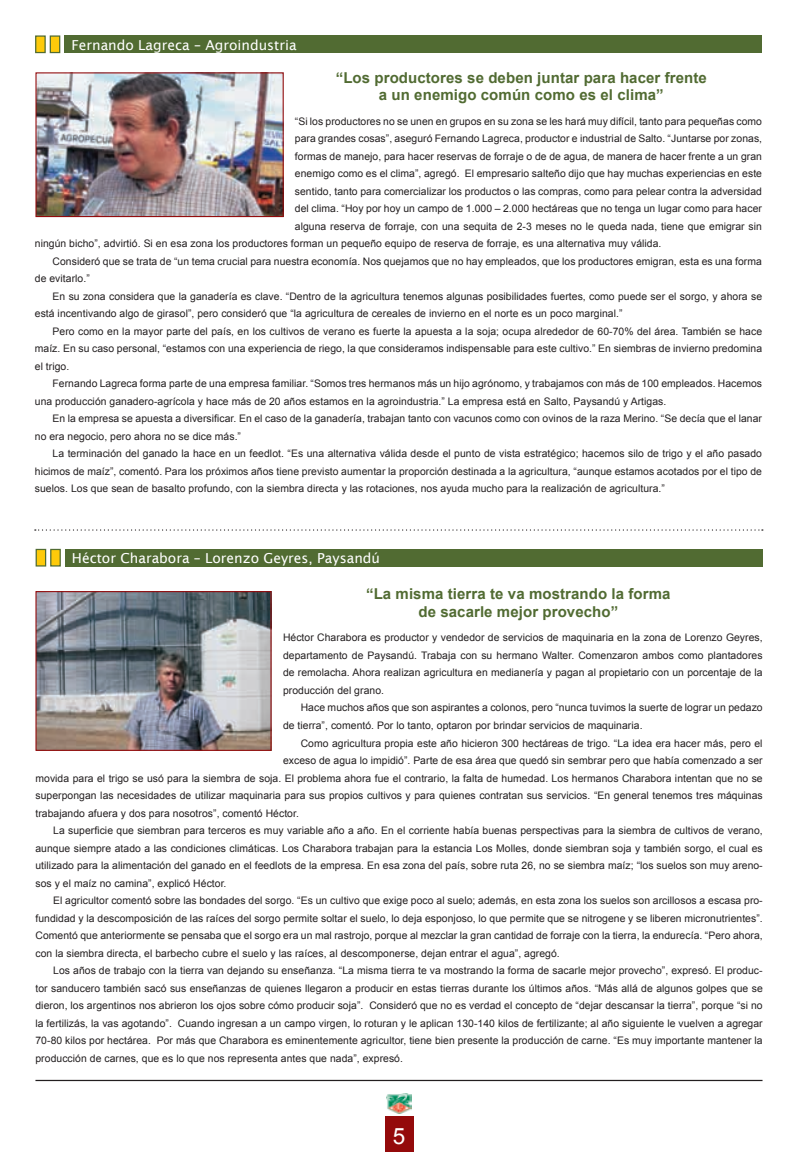
<style>
.page{position:relative;width:798px;height:1152px;background:#fff}
.page>*{position:absolute;margin:0;border:0;box-sizing:border-box;transform-origin:0 0}
.t1{font:22.5px "Arial";color:#fff}
.textosinsangia{font:700 15px/17.5px "Arial";letter-spacing:.005em;color:#516b32;text-align:center}
.COLGADO1{font:13.75px "Lucida Sans";color:#fff}
.texto{font:10.38px/17.5px "Arial";letter-spacing:.005em;color:#231f20;text-align:justify}
</style>
<div class="page">
<div style="left:64px;top:35px;width:697px;height:18px;background:#516b32"></div>
<div style="left:50px;top:35px;width:10px;height:18px;background:#feca0a;border:1px solid #516b32"></div>
<div style="left:35px;top:35px;width:11px;height:18px;background:#feca0a;border:1px solid #516b32"></div>
<img style="left:37px;top:74px;width:244px;height:141px">
<div style="left:35px;top:72px;width:248px;height:145px;border:1px solid #940a0b"></div>
<svg style="left:35px;top:529px;width:727px;height:1px"></svg>
<div style="left:65px;top:549px;width:697px;height:17px;background:#516b32"></div>
<div style="left:50px;top:549px;width:11px;height:17px;background:#feca0a;border:1px solid #516b32"></div>
<div style="left:36px;top:549px;width:10px;height:17px;background:#feca0a;border:1px solid #516b32"></div>
<img style="left:37px;top:593px;width:232px;height:156px">
<div style="left:35px;top:591px;width:236px;height:160px;border:1px solid #940a0b"></div>
<div style="left:384px;top:1120px;width:29px;height:32px;background:#940a0b"></div>
<div style="left:384px;top:1116px;width:29px;height:7px;background:#940a0b"></div>
<img style="left:386px;top:1093px;width:25px;height:20px">
<hr style="left:35px;top:1079px;width:727px;height:2px;background:#231f20">
<p class="COLGADO1" style="left:71px;top:37px;width:226px">Fernando Lagreca – Agroindustria</p>
<p class="textosinsangia" style="left:335px;top:69px;width:372px">“Los productores se deben juntar para hacer frente a un enemigo común como es el clima”</p>
<p class="texto" style="left:295px;top:112px;width:468px">“Si los productores no se unen en grupos en su zona se les hará muy difícil, tanto para pequeñas como</p>
<p class="texto" style="left:295px;top:130px;width:468px">para grandes cosas”, aseguró Fernando Lagreca, productor e industrial de Salto. “Juntarse por zonas,</p>
<p class="texto" style="left:295px;top:147px;width:468px">formas de manejo, para hacer reservas de forraje o de de agua, de manera de hacer frente a un gran</p>
<p class="texto" style="left:295px;top:165px;width:468px">enemigo como es el clima”, agregó. El empresario salteño dijo que hay muchas experiencias en este</p>
<p class="texto" style="left:295px;top:182px;width:468px">sentido, tanto para comercializar los productos o las compras, como para pelear contra la adversidad</p>
<p class="texto" style="left:295px;top:200px;width:468px">del clima. “Hoy por hoy un campo de 1.000 – 2.000 hectáreas que no tenga un lugar como para hacer</p>
<p class="texto" style="left:295px;top:217px;width:468px">alguna reserva de forraje, con una sequita de 2-3 meses no le queda nada, tiene que emigrar sin</p>
<p class="texto" style="left:35px;top:235px;width:628px">ningún bicho”, advirtió. Si en esa zona los productores forman un pequeño equipo de reserva de forraje, es una alternativa muy válida.</p>
<p class="texto" style="left:35px;top:252px;width:728px;text-indent:18px">Consideró que se trata de “un tema crucial para nuestra economía. Nos quejamos que no hay empleados, que los productores emigran, esta es una forma de evitarlo.”</p>
<p class="texto" style="left:35px;top:287px;width:728px;text-indent:18px">En su zona considera que la ganadería es clave. “Dentro de la agricultura tenemos algunas posibilidades fuertes, como puede ser el sorgo, y ahora se está incentivando algo de girasol”, pero consideró que “la agricultura de cereales de invierno en el norte es un poco marginal.”</p>
<p class="texto" style="left:35px;top:322px;width:728px;text-indent:18px">Pero como en la mayor parte del país, en los cultivos de verano es fuerte la apuesta a la soja; ocupa alrededor de 60-70% del área. También se hace maíz. En su caso personal, “estamos con una experiencia de riego, la que consideramos indispensable para este cultivo.” En siembras de invierno predomina el trigo.</p>
<p class="texto" style="left:35px;top:375px;width:728px;text-indent:18px">Fernando Lagreca forma parte de una empresa familiar. “Somos tres hermanos más un hijo agrónomo, y trabajamos con más de 100 empleados. Hacemos una producción ganadero-agrícola y hace más de 20 años estamos en la agroindustria.” La empresa está en Salto, Paysandú y Artigas.</p>
<p class="texto" style="left:35px;top:410px;width:728px;text-indent:18px">En la empresa se apuesta a diversificar. En el caso de la ganadería, trabajan tanto con vacunos como con ovinos de la raza Merino. “Se decía que el lanar no era negocio, pero ahora no se dice más.”</p>
<p class="texto" style="left:35px;top:445px;width:728px;text-indent:18px">La terminación del ganado la hace en un feedlot. “Es una alternativa válida desde el punto de vista estratégico; hacemos silo de trigo y el año pasado hicimos de maíz”, comentó. Para los próximos años tiene previsto aumentar la proporción destinada a la agricultura, “aunque estamos acotados por el tipo de suelos. Los que sean de basalto profundo, con la siembra directa y las rotaciones, nos ayuda mucho para la realización de agricultura.”</p>
<p class="COLGADO1" style="left:72px;top:550px;width:309px">Héctor Charabora – Lorenzo Geyres, Paysandú</p>
<p class="textosinsangia" style="left:366px;top:586px;width:306px">“La misma tierra te va mostrando la forma de sacarle mejor provecho”</p>
<p class="texto" style="left:283px;top:629px;width:481px">Héctor Charabora es productor y vendedor de servicios de maquinaria en la zona de Lorenzo Geyres, departamento de Paysandú. Trabaja con su hermano Walter. Comenzaron ambos como plantadores de remolacha. Ahora realizan agricultura en medianería y pagan al propietario con un porcentaje de la producción del grano.</p>
<p class="texto" style="left:283px;top:699px;width:481px;text-indent:18px">Hace muchos años que son aspirantes a colonos, pero “nunca tuvimos la suerte de lograr un pedazo de tierra”, comentó. Por lo tanto, optaron por brindar servicios de maquinaria.</p>
<p class="texto" style="left:300px;top:734px;width:463px">Como agricultura propia este año hicieron 300 hectáreas de trigo. “La idea era hacer más, pero el</p>
<p class="texto" style="left:283px;top:751px;width:481px">exceso de agua lo impidió”. Parte de esa área que quedó sin sembrar pero que había comenzado a ser</p>
<p class="texto" style="left:35px;top:769px;width:728px">movida para el trigo se usó para la siembra de soja. El problema ahora fue el contrario, la falta de humedad. Los hermanos Charabora intentan que no se</p>
<p class="texto" style="left:35px;top:786px;width:728px">superpongan las necesidades de utilizar maquinaria para sus propios cultivos y para quienes contratan sus servicios. “En general tenemos tres máquinas</p>
<p class="texto" style="left:35px;top:804px;width:265px">trabajando afuera y dos para nosotros”, comentó Héctor.</p>
<p class="texto" style="left:35px;top:821px;width:728px;text-indent:18px">La superficie que siembran para terceros es muy variable año a año. En el corriente había buenas perspectivas para la siembra de cultivos de verano, aunque siempre atado a las condiciones climáticas. Los Charabora trabajan para la estancia Los Molles, donde siembran soja y también sorgo, el cual es utilizado para la alimentación del ganado en el feedlots de la empresa. En esa zona del país, sobre ruta 26, no se siembra maíz; “los suelos son muy areno&shy;sos y el maíz no camina”, explicó Héctor.</p>
<p class="texto" style="left:35px;top:891px;width:728px;text-indent:18px">El agricultor comentó sobre las bondades del sorgo. “Es un cultivo que exige poco al suelo; además, en esta zona los suelos son arcillosos a escasa pro&shy;fundidad y la descomposición de las raíces del sorgo permite soltar el suelo, lo deja esponjoso, lo que permite que se nitrogene y se liberen micronutrientes”.<br>Comentó que anteriormente se pensaba que el sorgo era un mal rastrojo, porque al mezclar la gran cantidad de forraje con la tierra, la endurecía. “Pero ahora, con la siembra directa, el barbecho cubre el suelo y las raíces, al descomponerse, dejan entrar el agua”, agregó.</p>
<p class="texto" style="left:35px;top:961px;width:728px;text-indent:18px">Los años de trabajo con la tierra van dejando su enseñanza. “La misma tierra te va mostrando la forma de sacarle mejor provecho”, expresó. El produc&shy;tor sanducero también sacó sus enseñanzas de quienes llegaron a producir en estas tierras durante los últimos años. “Más allá de algunos golpes que se dieron, los argentinos nos abrieron los ojos sobre cómo producir soja”. Consideró que no es verdad el concepto de “dejar descansar la tierra”, porque “si no la fertilizás, la vas agotando”. Cuando ingresan a un campo virgen, lo roturan y le aplican 130-140 kilos de fertilizante; al año siguiente le vuelven a agregar 70-80 kilos por hectárea. Por más que Charabora es eminentemente agricultor, tiene bien presente la producción de carne. “Es muy importante mantener la producción de carnes, que es lo que nos representa antes que nada”, expresó.</p>
<p class="t1" style="left:392px;top:1121px;width:14px">5</p>
</div>
